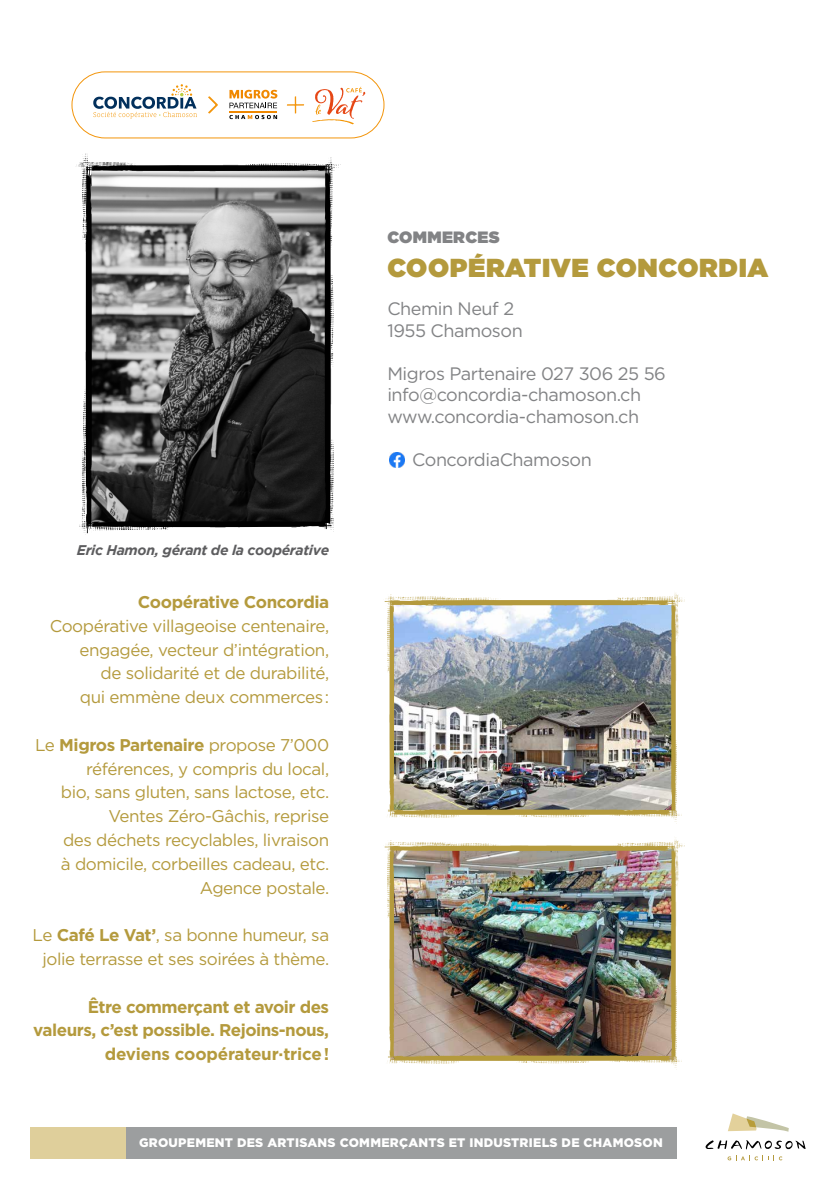
<style>
.page{position:relative;width:840px;height:1191px;background:#fff}
.page>*{position:absolute;margin:0;border:0;box-sizing:border-box;transform-origin:0 0}
.t1{font:900 26px "Gotham";letter-spacing:.025em;color:#b49a3d}
.t2{font:18px/21.6px "Gotham";letter-spacing:-.025em;color:#828385}
.t3{font:17px/23.8px "Gotham";letter-spacing:-.025em;color:#b49a3d;text-align:right}
.t4{font:700 17px/23.8px "Gotham";letter-spacing:-.03em;color:#b49a3d;text-align:right}
.t5{font:900 16.4px "Gotham";letter-spacing:.02em;color:#828385}
.t6{font:italic 700 14px "Gotham";letter-spacing:-.025em;color:#5d5d5f}
.t7{font:900 12.4px "Gotham";letter-spacing:.02em;color:#fff}
.s1{font-weight:700}
</style>
<div class="page">
<div style="left:30px;top:1127px;width:96px;height:31px;background:#dfcf9b"></div>
<div style="left:126px;top:1127px;width:550px;height:31px;background:#9c9e9f"></div>
<img style="left:384px;top:593px;width:299px;height:229px">
<img style="left:384px;top:839px;width:299px;height:229px">
<svg style="left:76px;top:153px;width:263px;height:381px;background:#6e6e6e"></svg>
<svg style="left:727px;top:1156px;width:55px;height:5px"></svg>
<svg style="left:728px;top:1113px;width:60px;height:18px"></svg>
<svg style="left:705px;top:1140px;width:100px;height:9px"></svg>
<img style="left:389px;top:452px;width:15px;height:15px">
<div style="left:71px;top:71px;width:313px;height:67px;border:1px solid #f3950b;border-radius:33px"></div>
<svg style="left:312px;top:87px;width:53px;height:37px"></svg>
<svg style="left:229px;top:90px;width:48px;height:18px"></svg>
<hr style="left:229px;top:111px;width:48px;height:1px;background:#f08800">
<svg style="left:229px;top:115px;width:48px;height:4px"></svg>
<svg style="left:93px;top:84px;width:104px;height:34px"></svg>
<svg style="left:208px;top:96px;width:10px;height:18px"></svg>
<svg style="left:287px;top:96px;width:17px;height:17px"></svg>
<p class="t6" style="left:77px;top:541px;width:254px">Eric Hamon, gérant de la coopérative</p>
<p class="t4" style="left:138px;top:589px;width:193px">Coopérative Concordia</p>
<p class="t3" style="left:50px;top:613px;width:281px">Coopérative villageoise centenaire, engagée, vecteur d’intégration,<br>de solidarité et de durabilité,<br>qui emmène deux commerces :</p>
<p class="t3" style="left:35px;top:732px;width:295px">Le <span class="s1">Migros Partenaire</span> propose 7’000 références, y compris du local,<br>bio, sans gluten, sans lactose, etc.<br>Ventes Zéro-Gâchis, reprise<br>des déchets recyclables, livraison<br>à domicile, corbeilles cadeau, etc.<br>Agence postale.</p>
<p class="t3" style="left:32px;top:923px;width:298px;text-align:center">Le <span class="s1">Café Le Vat’</span>, sa bonne humeur, sa jolie terrasse et ses soirées à thème.</p>
<p class="t4" style="left:33px;top:994px;width:297px">Être commerçant et avoir des valeurs, c’est possible. Rejoins-nous, deviens coopérateur·trice!</p>
<p class="t5" style="left:387px;top:225px;width:114px">COMMERCES</p>
<h1 class="t1" style="left:387px;top:249px;width:382px">COOPÉRATIVE CONCORDIA</h1>
<p class="t2" style="left:387px;top:297px;width:137px">Chemin Neuf 2<br>1955 Chamoson</p>
<p class="t2" style="left:387px;top:362px;width:280px">Migros Partenaire 027 306 25 56 info@concordia-chamoson.ch www.concordia-chamoson.ch</p>
<p class="t2" style="left:412px;top:449px;width:181px">ConcordiaChamoson</p>
<p class="t7" style="left:139px;top:1135px;width:525px">GROUPEMENT DES ARTISANS COMMERÇANTS ET INDUSTRIELS DE CHAMOSON</p>
</div>
